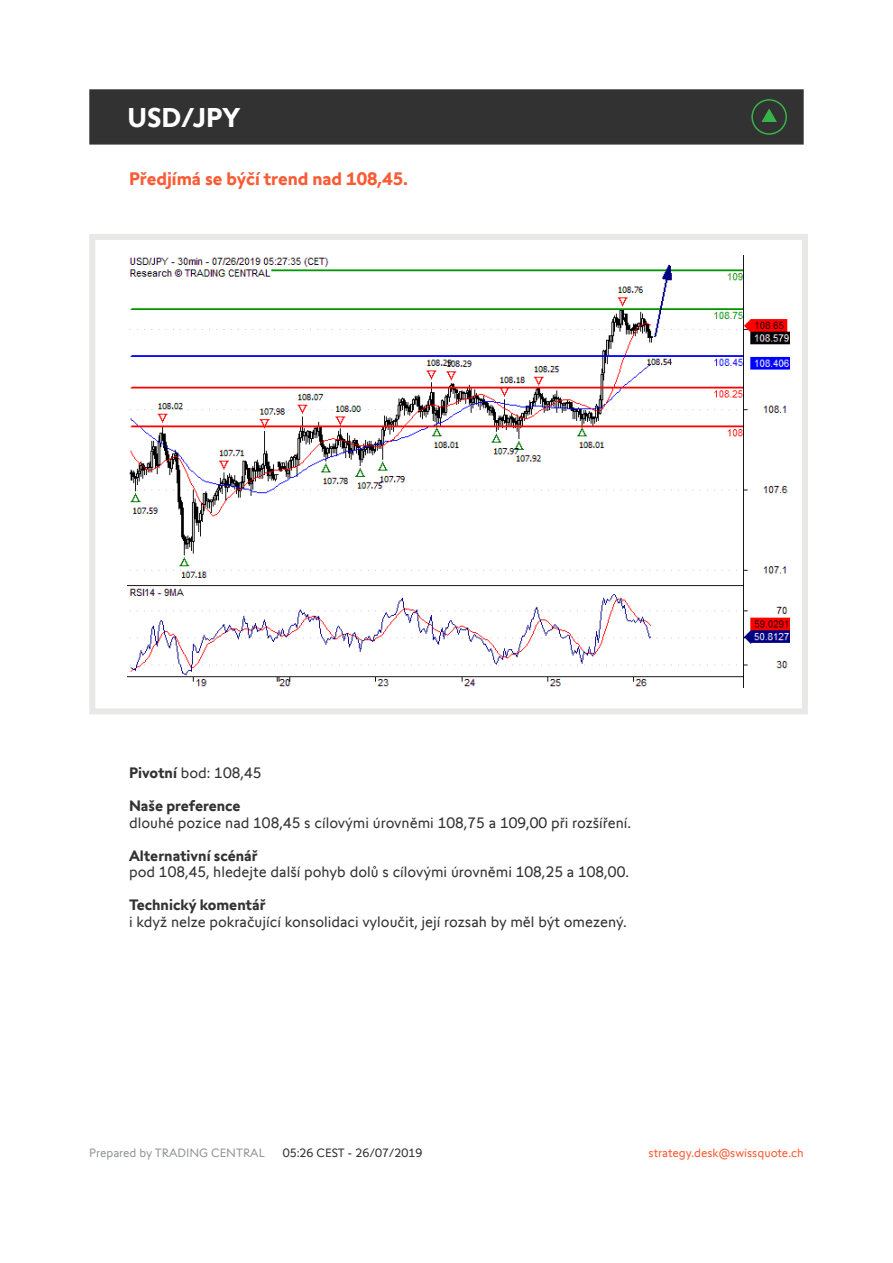
<style>
.page{position:relative;width:893px;height:1263px;background:#fff}
.page>*{position:absolute;margin:0;border:0;box-sizing:border-box;transform-origin:0 0}
.t1{font:700 27px "Swissquote CT";color:#fff}
.t2{font:700 18px "Swissquote CT";color:#fa5b35}
.t3{font:15px "Swissquote CT";color:#323232}
.t4{font:700 15px "Swissquote CT";color:#323232}
.t5{font:12px "Swissquote CT";color:#fa5b35}
.t6{font:12px "Swissquote CT";color:#939598}
.t7{font:12px "Swissquote CT";color:#323232}
.s1{font-weight:700}
</style>
<div class="page">
<div style="left:89px;top:234px;width:719px;height:480px;border:6px solid #e9e8e7"></div>
<div style="left:89px;top:89px;width:715px;height:56px;background:#323232;border:2px solid #323232"></div>
<img style="left:128px;top:255px;width:661px;height:432px">
<svg style="left:751px;top:99px;width:36px;height:36px"></svg>
<h1 class="t1" style="left:128px;top:101px;width:114px">USD/JPY</h1>
<p class="t2" style="left:129px;top:168px;width:281px">Předjímá se býčí trend nad 108,45.</p>
<p class="t3" style="left:129px;top:764px;width:134px"><span class="s1">Pivotní</span> bod: 108,45</p>
<p class="t4" style="left:129px;top:797px;width:113px">Naše preference</p>
<p class="t3" style="left:129px;top:814px;width:503px">dlouhé pozice nad 108,45 s cílovými úrovněmi 108,75 a 109,00 při rozšíření.</p>
<p class="t4" style="left:129px;top:846px;width:130px">Alternativní scénář</p>
<p class="t3" style="left:129px;top:863px;width:501px">pod 108,45, hledejte další pohyb dolů s cílovými úrovněmi 108,25 a 108,00.</p>
<p class="t4" style="left:129px;top:896px;width:138px">Technický komentář</p>
<p class="t3" style="left:129px;top:913px;width:499px">i když nelze pokračující konsolidaci vyloučit, její rozsah by měl být omezený.</p>
<p class="t6" style="left:89px;top:1145px;width:177px">Prepared by TRADING CENTRAL</p>
<p class="t7" style="left:283px;top:1145px;width:141px">05:26 CEST - 26/07/2019</p>
<p class="t5" style="left:649px;top:1145px;width:157px">strategy.desk@swissquote.ch</p>
</div>
